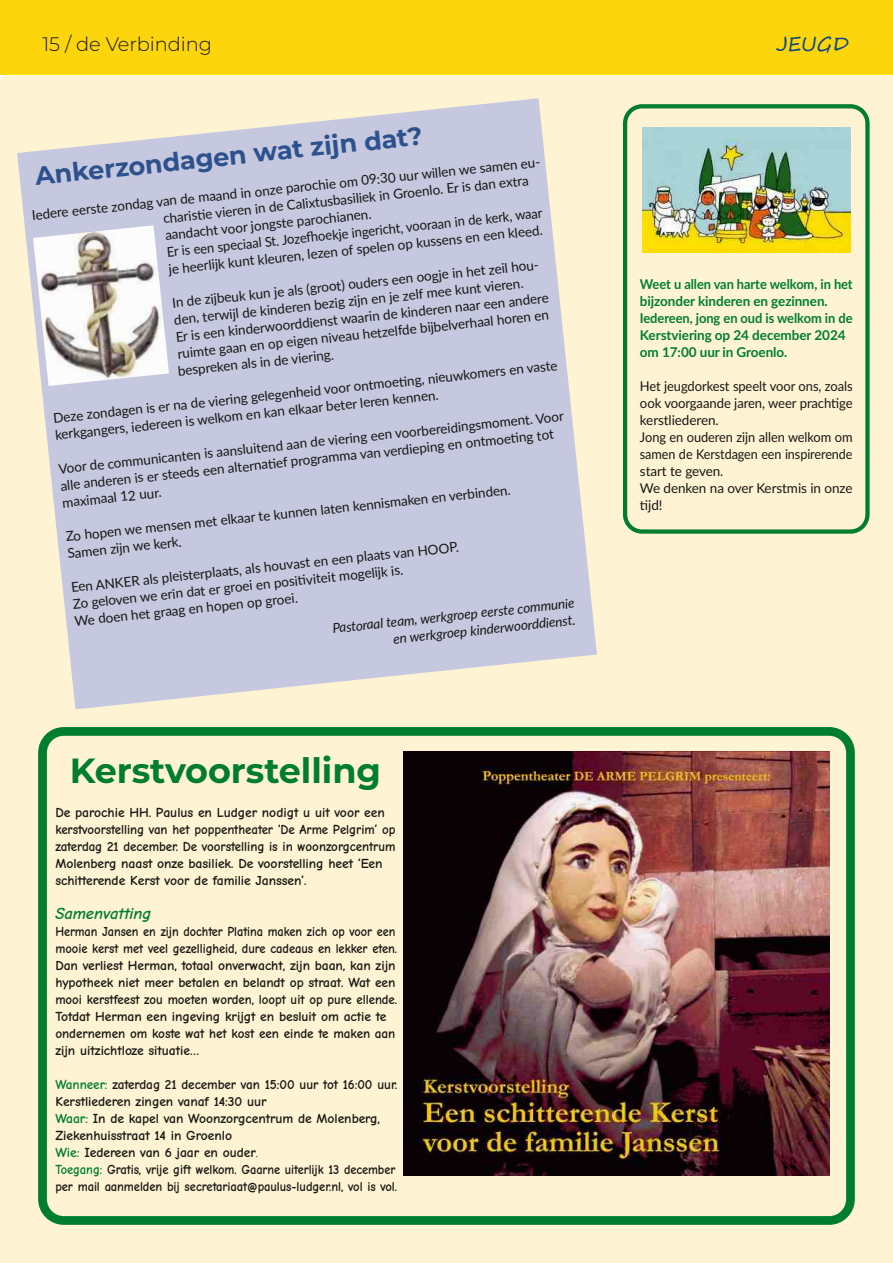
<style>
.page{position:relative;width:893px;height:1263px;background:#fff}
.page>*{position:absolute;margin:0;border:0;box-sizing:border-box;transform-origin:0 0}
.t1{font:700 34.95px "Montserrat";letter-spacing:-.005em;color:#007d31}
.t2{font:700 25.5px "Montserrat";color:#2d518d}
.t3{font:300 19.5px "Montserrat";letter-spacing:-.005em;color:#181715}
.t4{font:19.5px "Segoe Script";letter-spacing:-.005em;color:#0d4483}
.t5{font:italic 700 16.65px "Comic Neue";letter-spacing:-.005em;color:#007d31}
.t6{font:700 13.65px/17px "Comic Neue";letter-spacing:-.005em;color:#181715}
.t7{font:700 13.65px/17px "Comic Neue";letter-spacing:-.005em;color:#181715;scale:.9 1}
.t8{font:13.5px/17px "Lato";letter-spacing:-.005em;color:#181715}
.t9{font:13.5px/17px "Lato";letter-spacing:-.005em;color:#181715;scale:.96 1}
.t10{font:700 13.5px/17px "Lato";letter-spacing:-.005em;color:#007d31;scale:.95 1}
.t11{font:700 13.5px/17px "Comic Neue";letter-spacing:-.005em;color:#181715;scale:.92 1}
.t12{font:italic 13.5px/17px "Lato";color:#181715;text-align:right}
.s1{color:#007d31}
.s2{font-weight:400}
.s3{font-size:13.65px;color:#007d31}
.s4{font-size:13.65px}
</style>
<div class="page">
<div style="left:1px;top:74px;width:892px;height:1189px;background:#fef4d3"></div>
<hr style="left:0;top:74px;width:1px;height:1189px;background:#fef4d3">
<svg style="left:17px;top:98px;width:580px;height:611px;background:#cfcfdc"></svg>
<div style="left:623px;top:104px;width:247px;height:430px;border:4px solid #007d31;border-radius:17px"></div>
<img style="left:33px;top:225px;width:136px;height:161px">
<img style="left:642px;top:128px;width:209px;height:125px">
<div style="left:38px;top:727px;width:817px;height:498px;border:9px solid #007d31;border-radius:21px"></div>
<img style="left:404px;top:751px;width:425px;height:425px">
<div style="left:0;top:0;width:893px;height:74px;background:#fcd50d"></div>
<h3 class="t3" style="left:43px;top:32px;width:171px">15 / de Verbinding</h3>
<h3 class="t4" style="left:776px;top:30px;width:75px">JEUGD</h3>
<h2 class="t2" style="left:34px;top:161px;width:391px;rotate:-6deg">Ankerzondagen wat zijn dat?</h2>
<p class="t8" style="left:161px;top:194px;width:382px;text-indent:-130px;rotate:-6deg">Iedere eerste zondag van de maand in onze parochie om 09:30 uur willen we samen eu‐ charisti e vieren in de Calixtusbasiliek in Groenlo. Er is dan extra aandacht voor jongste parochianen.<br>Er is een speciaal St. Jozefh oekje ingericht, vooraan in de kerk, waar je heerlijk kunt kleuren, lezen of spelen op kussens en een kleed.</p>
<p class="t8" style="left:170px;top:295px;width:378px;rotate:-6deg">In de zijbeuk kun je als (groot) ouders een oogje in het zeil hou‐ den, terwijl de kinderen bezig zijn en je zelf mee kunt vieren.<br>Er is een kinderwoorddienst waarin de kinderen naar een andere ruimte gaan en op eigen niveau hetzelfde bijbelverhaal horen en bespreken als in de viering.</p>
<p class="t8" style="left:53px;top:410px;width:508px;rotate:-6deg">Deze zondagen is er na de viering gelegenheid voor ontmoeti ng, nieuwkomers en vaste kerkgangers, iedereen is welkom en kan elkaar beter leren kennen.</p>
<p class="t8" style="left:58px;top:461px;width:509px;rotate:-6deg">Voor de communicanten is aansluitend aan de viering een voorbereidingsmoment. Voor alle anderen is er steeds een alternati ef programma van verdieping en ontmoeti ng tot maximaal 12 uur.</p>
<p class="t8" style="left:65px;top:529px;width:449px;rotate:-6deg">Zo hopen we mensen met elkaar te kunnen laten kennismaken en verbinden.<br>Samen zijn we kerk.</p>
<p class="t8" style="left:70px;top:580px;width:391px;rotate:-6deg">Een ANKER als pleisterplaats, als houvast en een plaats van HOOP.<br>Zo geloven we erin dat er groei en positi viteit mogelijk is.<br>We doen het graag en hopen op groei.</p>
<p class="t12" style="left:332px;top:620px;width:245px;rotate:-6deg">Pastoraal team, werkgroep eerste communie en werkgroep kinderwoorddienst.</p>
<h1 class="t1" style="left:70px;top:749px;width:312px">Kerstvoorstelling</h1>
<p class="t6" style="left:55px;top:804px;width:342px">De parochie HH. Paulus en Ludger nodigt u uit voor een kerstvoorstelling van het poppentheater ‘De Arme Pelgrim’ op zaterdag 21 december. De voorstelling is in woonzorgcentrum Molenberg naast onze basiliek. De voorstelling heet ‘Een schitterende Kerst voor de familie Janssen’.</p>
<p class="t5" style="left:55px;top:904px;width:97px">Samenvatting</p>
<p class="t7" style="left:55px;top:923px;width:381px">Herman Jansen en zijn dochter Platina maken zich op voor een mooie kerst met veel gezelligheid, dure cadeaus en lekker eten.<br>Dan verliest Herman, totaal onverwacht, zijn baan, kan zijn hypotheek niet meer betalen en belandt op straat. Wat een mooi kerstfeest zou moeten worden, loopt uit op pure ellende.<br>Totdat Herman een ingeving krijgt en besluit om actie te ondernemen om koste wat het kost een einde te maken aan zijn uitzichtloze situatie…</p>
<p class="t6" style="left:55px;top:1076px;width:343px"><span class="s1">Wanneer:</span> zaterdag 21 december van 15:00 uur tot 16:00 uur.<br>Kerstliederen zingen vanaf 14:30 uur<br><span class="s1">Waar:</span> In de kapel van Woonzorgcentrum de Molenberg, Ziekenhuisstraat 14 in Groenlo<br><span class="s1">Wie:</span> Iedereen van 6 jaar en ouder<span class="s2">.</span></p>
<p class="t11" style="left:55px;top:1161px;width:373px"><span class="s3">Toegang:</span> <span class="s4">Gratis, vrije gift welkom.</span> Gaarne uiterlijk 13 december per mail aanmelden bij secretariaat@paulus-ludger.nl, vol is vol.</p>
<p class="t10" style="left:640px;top:277px;width:225px">Weet u allen van harte welkom, in het bijzonder kinderen en gezinnen.<br>Iedereen, jong en oud is welkom in de<br>Kerstviering op 24 december 2024 om 17:00 uur in Groenlo.</p>
<p class="t9" style="left:640px;top:379px;width:223px">Het jeugdorkest speelt voor ons, zoals ook voorgaande jaren, weer prachtige kerstliederen.<br>Jong en ouderen zijn allen welkom om samen de Kerstdagen een inspirerende start te geven.<br>We denken na over Kerstmis in onze tijd!</p>
</div>
